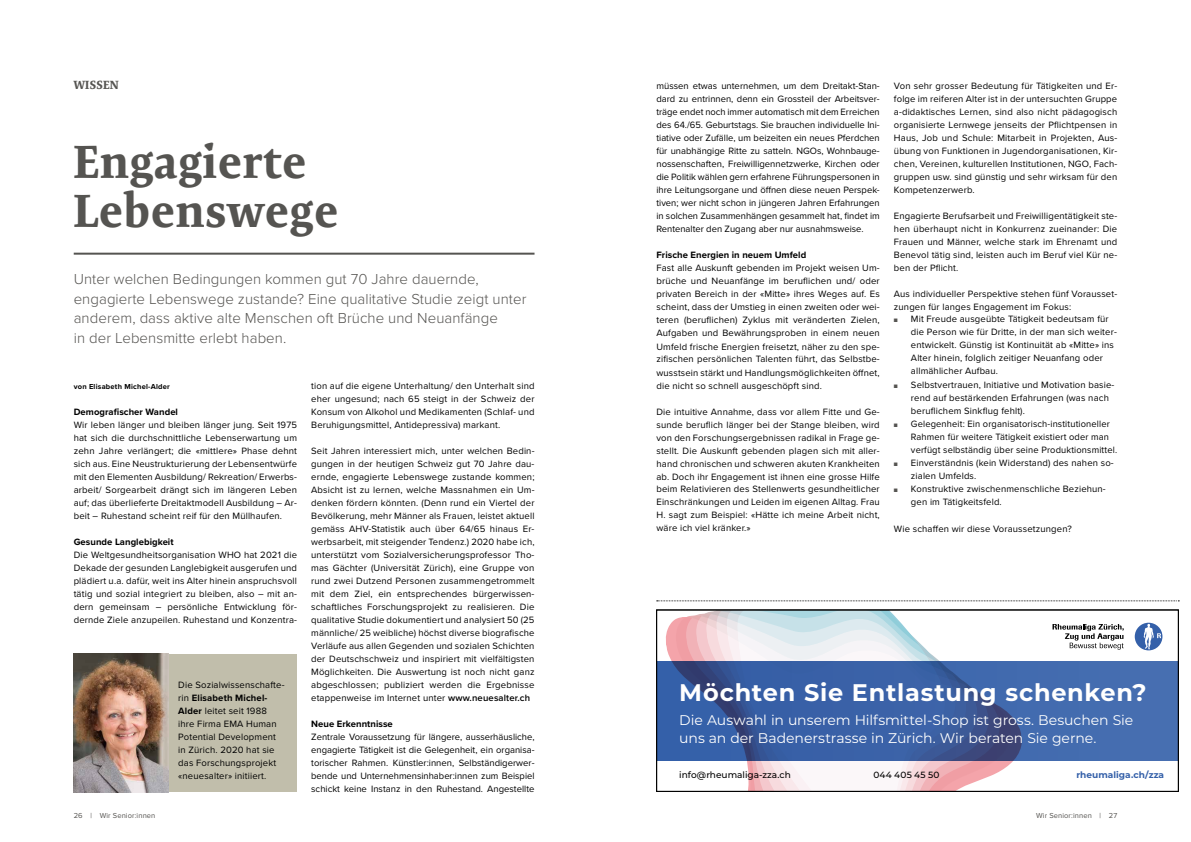
<style>
.page{position:relative;width:1191px;height:842px;background:#fff}
.page>*{position:absolute;margin:0;border:0;box-sizing:border-box;transform-origin:0 0}
.t1{font:700 47px/49px "Expo Serif Pro";letter-spacing:.02em;color:#555451}
.t2{font:700 24px "Montserrat";letter-spacing:.03em;color:#fff}
.t3{font:300 15px/19.5px "Proxima Nova";letter-spacing:.005em;color:#555451}
.t4{font:14px/18px "Montserrat";letter-spacing:-.005em;color:#fff}
.t5{font:700 12px "Expo Serif Pro";letter-spacing:.02em;color:#555451}
.t6{font:9.5px/13px "Proxima Nova";letter-spacing:.015em;color:#000;text-align:justify}
.t7{font:700 9.5px "Proxima Nova";letter-spacing:.005em;color:#000}
.t8{font:500 9px "Montserrat";color:#000}
.t9{font:700 9px "Montserrat";letter-spacing:.005em;color:#3460a9}
.t10{font:500 9px "Montserrat";letter-spacing:.02em;color:#000}
.t11{font:7.5px "Proxima Nova";letter-spacing:.015em;color:#555451}
.t12{font:700 7.5px "Proxima Nova";letter-spacing:.03em;color:#000}
.s1{font-weight:700}
.s2{font-weight:600}
.s3{font-size:6px;color:#555451}
</style>
<div class="page">
<hr style="left:74px;top:253px;width:460px;height:2px;background:#555451">
<div style="left:163px;top:654px;width:134px;height:138px;background:#c1beab"></div>
<img style="left:74px;top:654px;width:94px;height:138px">
<svg style="left:656px;top:601px;width:523px;height:1px"></svg>
<svg style="left:673px;top:617px;width:340px;height:153px"></svg>
<svg style="left:684px;top:615px;width:318px;height:161px"></svg>
<svg style="left:694px;top:613px;width:296px;height:168px"></svg>
<svg style="left:704px;top:612px;width:274px;height:173px"></svg>
<svg style="left:715px;top:612px;width:252px;height:177px"></svg>
<svg style="left:726px;top:612px;width:229px;height:177px"></svg>
<svg style="left:733px;top:612px;width:213px;height:177px"></svg>
<svg style="left:658px;top:661px;width:518px;height:99px;background:#3c61a4"></svg>
<svg style="left:1052px;top:624px;width:71px;height:26px"></svg>
<svg style="left:1134px;top:623px;width:28px;height:27px"></svg>
<p class="t5" style="left:74px;top:78px;width:46px">WISSEN</p>
<h1 class="t1" style="left:74px;top:137px;width:266px">Engagierte<br>Lebenswege</h1>
<h3 class="t3" style="left:74px;top:269px;width:454px">Unter welchen Bedingungen kommen gut 70 Jahre dauernde, engagierte Lebenswege zustande? Eine qualitative Studie zeigt unter anderem, dass aktive alte Menschen oft Brüche und Neuanfänge<br>in der Lebensmitte erlebt haben.</h3>
<p class="t12" style="left:74px;top:380px;width:98px">von Elisabeth Michel-Alder</p>
<p class="t7" style="left:74px;top:404px;width:106px">Demografischer Wandel</p>
<p class="t6" style="left:74px;top:417px;width:225px">Wir leben länger und bleiben länger jung. Seit 1975 hat sich die durchschnittliche Lebenserwartung um zehn Jahre verlängert; die «mittlere» Phase dehnt sich aus. Eine Neustrukturierung der Lebensentwürfe mit den Elementen Ausbildung/ Rekreation/ Erwerbs&shy;arbeit/ Sorgearbeit drängt sich im längeren Leben auf; das überlieferte Dreitaktmodell Ausbildung – Ar&shy;beit – Ruhestand scheint reif für den Müllhaufen.</p>
<p class="t7" style="left:74px;top:534px;width:101px">Gesunde Langlebigkeit</p>
<p class="t6" style="left:74px;top:547px;width:225px">Die Weltgesundheitsorganisation WHO hat 2021 die Dekade der gesunden Langlebigkeit ausgerufen und plädiert u.a. dafür, weit ins Alter hinein anspruchsvoll tätig und sozial integriert zu bleiben, also – mit an&shy;dern gemeinsam – persönliche Entwicklung för&shy;dernde Ziele anzupeilen. Ruhestand und Konzentra-</p>
<p class="t6" style="left:178px;top:677px;width:108px;text-align:left">Die Sozialwissenschafte&shy;rin <span class="s1">Elisabeth Michel-<br>Alder</span> leitet seit 1988 ihre Firma EMA Human<br>Potential Development in Zürich. 2020 hat sie das Forschungsprojekt «neuesalter» initiiert.</p>
<p class="t6" style="left:311px;top:378px;width:225px">tion auf die eigene Unterhaltung/ den Unterhalt sind eher ungesund; nach 65 steigt in der Schweiz der Konsum von Alkohol und Medikamenten (Schlaf- und Beruhigungsmittel, Antidepressiva) markant.</p>
<p class="t6" style="left:311px;top:443px;width:225px">Seit Jahren interessiert mich, unter welchen Bedin&shy;gungen in der heutigen Schweiz gut 70 Jahre dau&shy;ernde, engagierte Lebenswege zustande kommen; Absicht ist zu lernen, welche Massnahmen ein Um&shy;denken fördern könnten. (Denn rund ein Viertel der Bevölkerung, mehr Männer als Frauen, leistet aktuell gemäss AHV-Statistik auch über 64/65 hinaus Er&shy;werbsarbeit, mit steigender Tendenz.) 2020 habe ich, unterstützt vom Sozialversicherungsprofessor Tho&shy;mas Gächter (Universität Zürich), eine Gruppe von rund zwei Dutzend Personen zusammengetrommelt mit dem Ziel, ein entsprechendes bürgerwissen&shy;schaftliches Forschungsprojekt zu realisieren. Die qualitative Studie dokumentiert und analysiert 50 (25 männliche/ 25 weibliche) höchst diverse biografische Verläufe aus allen Gegenden und sozialen Schichten der Deutschschweiz und inspiriert mit vielfältigsten Möglichkeiten. Die Auswertung ist noch nicht ganz abgeschlossen; publiziert werden die Ergebnisse etappenweise im Internet unter <span class="s2">www.neuesalter.ch</span></p>
<p class="t7" style="left:311px;top:716px;width:83px">Neue Erkenntnisse</p>
<p class="t6" style="left:311px;top:729px;width:225px">Zentrale Voraussetzung für längere, ausserhäusliche, engagierte Tätigkeit ist die Gelegenheit, ein organisa&shy;torischer Rahmen. Künstler:innen, Selbständigerwer&shy;bende und Unternehmensinhaber:innen zum Beispiel schickt keine Instanz in den Ruhestand. Angestellte</p>
<p class="t6" style="left:656px;top:79px;width:225px">müssen etwas unternehmen, um dem Dreitakt-Stan&shy;dard zu entrinnen, denn ein Grossteil der Arbeitsver&shy;träge endet noch immer automatisch mit dem Erreichen des 64./65. Geburtstags. Sie brauchen individuelle Ini&shy;tiative oder Zufälle, um beizeiten ein neues Pferdchen für unabhängige Ritte zu satteln. NGOs, Wohnbauge&shy;nossenschaften, Freiwilligennetzwerke, Kirchen oder die Politik wählen gern erfahrene Führungspersonen in ihre Leitungsorgane und öffnen diese neuen Perspek&shy;tiven; wer nicht schon in jüngeren Jahren Erfahrungen in solchen Zusammenhängen gesammelt hat, findet im Rentenalter den Zugang aber nur ausnahmsweise.</p>
<p class="t7" style="left:656px;top:248px;width:151px">Frische Energien in neuem Umfeld</p>
<p class="t6" style="left:656px;top:261px;width:225px">Fast alle Auskunft gebenden im Projekt weisen Um&shy;brüche und Neuanfänge im beruflichen und/ oder privaten Bereich in der «Mitte» ihres Weges auf. Es scheint, dass der Umstieg in einen zweiten oder wei&shy;teren (beruflichen) Zyklus mit veränderten Zielen, Aufgaben und Bewährungsproben in einem neuen Umfeld frische Energien freisetzt, näher zu den spe&shy;zifischen persönlichen Talenten führt, das Selbstbe&shy;wusstsein stärkt und Handlungsmöglichkeiten öffnet, die nicht so schnell ausgeschöpft sind.</p>
<p class="t6" style="left:656px;top:404px;width:225px">Die intuitive Annahme, dass vor allem Fitte und Ge&shy;sunde beruflich länger bei der Stange bleiben, wird von den Forschungsergebnissen radikal in Frage ge&shy;stellt. Die Auskunft gebenden plagen sich mit aller&shy;hand chronischen und schweren akuten Krankheiten ab. Doch ihr Engagement ist ihnen eine grosse Hilfe beim Relativieren des Stellenwerts gesundheitlicher Einschränkungen und Leiden im eigenen Alltag. Frau H. sagt zum Beispiel: «Hätte ich meine Arbeit nicht, wäre ich viel kränker.»</p>
<p class="t6" style="left:894px;top:79px;width:225px">Von sehr grosser Bedeutung für Tätigkeiten und Er&shy;folge im reiferen Alter ist in der untersuchten Gruppe a-didaktisches Lernen, sind also nicht pädagogisch organisierte Lernwege jenseits der Pflichtpensen in Haus, Job und Schule: Mitarbeit in Projekten, Aus&shy;übung von Funktionen in Jugendorganisationen, Kir&shy;chen, Vereinen, kulturellen Institutionen, NGO, Fach&shy;gruppen usw. sind günstig und sehr wirksam für den Kompetenzerwerb.</p>
<p class="t6" style="left:894px;top:209px;width:225px">Engagierte Berufsarbeit und Freiwilligentätigkeit ste&shy;hen überhaupt nicht in Konkurrenz zueinander: Die Frauen und Männer, welche stark im Ehrenamt und Benevol tätig sind, leisten auch im Beruf viel Kür ne&shy;ben der Pflicht.</p>
<p class="t6" style="left:894px;top:287px;width:225px">Aus individueller Perspektive stehen fünf Vorausset&shy;zungen für langes Engagement im Fokus:</p>
<p class="t6" style="left:911px;top:312px;width:207px;text-align:left;text-indent:-17px"><span class="s3">■</span> Mit Freude ausgeübte Tätigkeit bedeutsam für die Person wie für Dritte, in der man sich weiter&shy;entwickelt. Günstig ist Kontinuität ab «Mitte» ins Alter hinein, folglich zeitiger Neuanfang oder allmählicher Aufbau.</p>
<p class="t6" style="left:911px;top:377px;width:205px;text-align:left;text-indent:-17px"><span class="s3">■</span> Selbstvertrauen, Initiative und Motivation basie&shy;rend auf bestärkenden Erfahrungen (was nach beruflichem Sinkflug fehlt).</p>
<p class="t6" style="left:911px;top:416px;width:208px;text-align:left;text-indent:-17px"><span class="s3">■</span> Gelegenheit: Ein organisatorisch-institutioneller<br>Rahmen für weitere Tätigkeit existiert oder man verfügt selbständig über seine Produktionsmittel.</p>
<p class="t6" style="left:911px;top:455px;width:204px;text-indent:-17px"><span class="s3">■</span> Einverständnis (kein Widerstand) des nahen so&shy;zialen Umfelds.</p>
<p class="t6" style="left:911px;top:481px;width:196px;text-indent:-17px"><span class="s3">■</span> Konstruktive zwischenmenschliche Beziehun&shy;gen im Tätigkeitsfeld.</p>
<p class="t6" style="left:894px;top:521px;width:179px">Wie schaffen wir diese Voraussetzungen?</p>
<h2 class="t2" style="left:679px;top:675px;width:469px">Möchten Sie Entlastung schenken?</h2>
<h3 class="t4" style="left:679px;top:710px;width:455px">Die Auswahl in unserem Hilfsmittel-Shop ist gross. Besuchen Sie uns an der Badenerstrasse in Zürich. Wir beraten Sie gerne.</h3>
<p class="t8" style="left:679px;top:768px;width:113px">info@rheumaliga-zza.ch</p>
<p class="t10" style="left:873px;top:768px;width:68px">044 405 45 50</p>
<p class="t9" style="left:1076px;top:768px;width:89px">rheumaliga.ch/zza</p>
<p class="t11" style="left:74px;top:809px;width:83px">26 | Wir Senior:innen</p>
<p class="t11" style="left:1036px;top:809px;width:83px">Wir Senior:innen | 27</p>
</div>
